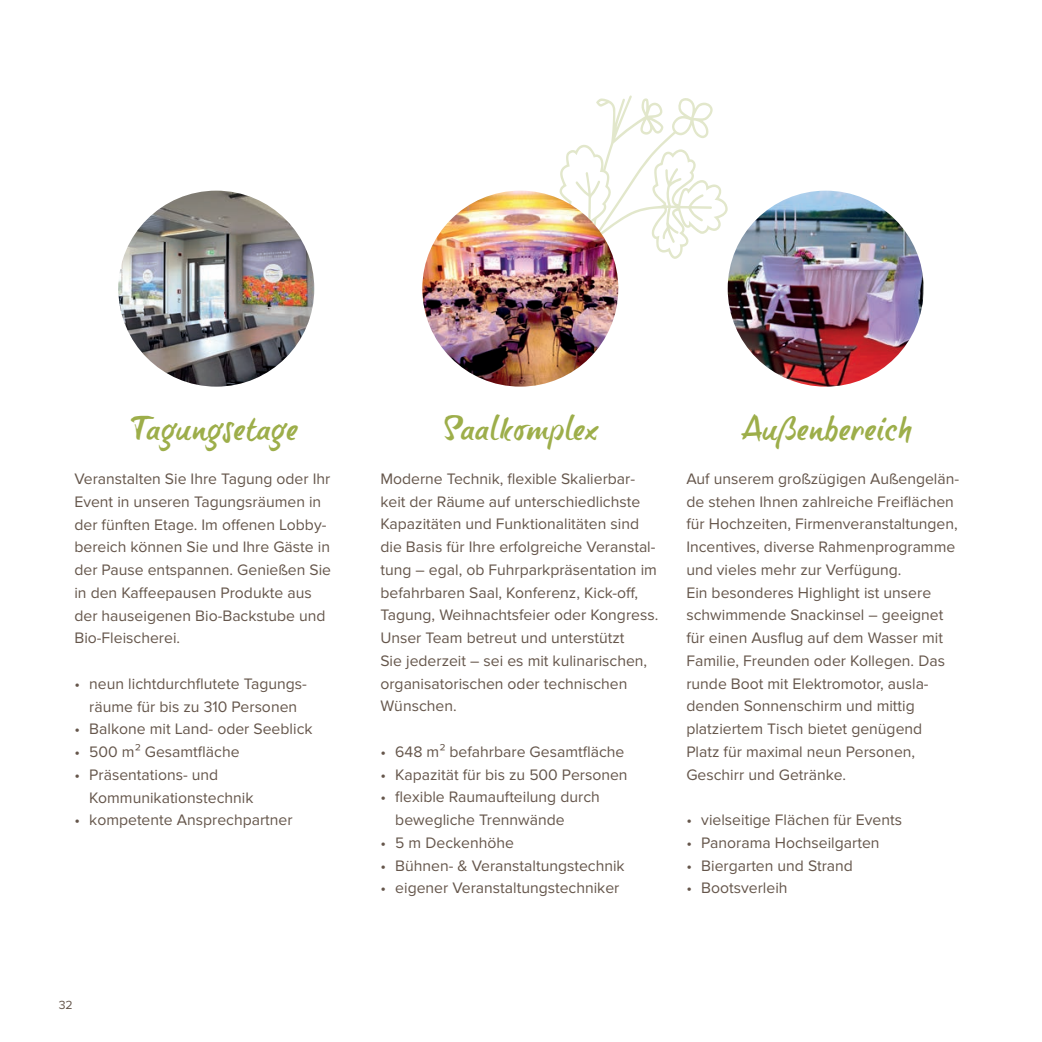
<style>
.page{position:relative;width:1042px;height:1042px;background:#fff}
.page>*{position:absolute;margin:0;border:0;box-sizing:border-box;transform-origin:0 0}
.t1{font:31.5px "brush tip Terrence";letter-spacing:-.005em;color:#9dae4a}
.t2{font:15.75px/22.8px "Proxima Nova";color:#65564b}
.t3{font:12.25px "Proxima Nova";color:#65564b}
</style>
<div class="page">
<svg style="left:538px;top:95px;width:190px;height:194px"></svg>
<img style="left:118px;top:191px;width:196px;height:196px;border-radius:98px">
<img style="left:728px;top:191px;width:195px;height:196px;border-radius:98px">
<img style="left:422px;top:191px;width:196px;height:196px;border-radius:98px">
<h1 class="t1" style="left:131px;top:409px;width:169px">Tagungsetage</h1>
<h1 class="t1" style="left:442px;top:409px;width:158px">Saalkomplex</h1>
<h1 class="t1" style="left:741px;top:409px;width:173px">Außenbereich</h1>
<p class="t2" style="left:74px;top:468px;width:258px">Veranstalten Sie Ihre Tagung oder Ihr Event in unseren Tagungsräumen in der fünften Etage. Im offenen Lobby&shy;bereich können Sie und Ihre Gäste in der Pause entspannen. Genießen Sie in den Kaffeepausen Produkte aus der hauseigenen Bio-Backstube und Bio-Fleischerei.</p>
<p class="t2" style="left:74px;top:673px;width:234px;text-align:center">• neun lichtdurchflutete Tagungs&shy;räume für bis zu 310 Personen</p>
<p class="t2" style="left:74px;top:718px;width:240px">• Balkone mit Land- oder Seeblick</p>
<p class="t2" style="left:74px;top:741px;width:167px">• 500 m² Gesamtfläche</p>
<p class="t2" style="left:89px;top:764px;width:166px;text-indent:-15px">• Präsentations- und<br>Kommunikationstechnik</p>
<p class="t2" style="left:74px;top:809px;width:220px">• kompetente Ansprechpartner</p>
<p class="t2" style="left:686px;top:468px;width:274px">Auf unserem großzügigen Außengelän&shy;de stehen Ihnen zahlreiche Freiflächen für Hochzeiten, Firmenveranstaltungen, Incentives, diverse Rahmenprogramme und vieles mehr zur Verfügung.<br>Ein besonderes Highlight ist unsere schwimmende Snackinsel – geeignet für einen Ausflug auf dem Wasser mit Familie, Freunden oder Kollegen. Das runde Boot mit Elektromotor, ausla&shy;denden Sonnenschirm und mittig platziertem Tisch bietet genügend Platz für maximal neun Personen, Geschirr und Getränke.</p>
<p class="t2" style="left:686px;top:809px;width:217px">• vielseitige Flächen für Events</p>
<p class="t2" style="left:686px;top:832px;width:195px">• Panorama Hochseilgarten</p>
<p class="t2" style="left:686px;top:854px;width:168px">• Biergarten und Strand</p>
<p class="t2" style="left:686px;top:877px;width:103px">• Bootsverleih</p>
<p class="t2" style="left:380px;top:468px;width:279px">Moderne Technik, flexible Skalierbar&shy;keit der Räume auf unterschiedlichste Kapazitäten und Funktionalitäten sind die Basis für Ihre erfolgreiche Veranstal&shy;tung – egal, ob Fuhrparkpräsentation im befahrbaren Saal, Konferenz, Kick-off, Tagung, Weihnachtsfeier oder Kongress.<br>Unser Team betreut und unterstützt<br>Sie jederzeit – sei es mit kulinarischen, organisatorischen oder technischen Wünschen.</p>
<p class="t2" style="left:380px;top:741px;width:245px">• 648 m² befahrbare Gesamtfläche</p>
<p class="t2" style="left:380px;top:763px;width:249px">• Kapazität für bis zu 500 Personen</p>
<p class="t2" style="left:395px;top:786px;width:206px;text-indent:-15px">• flexible Raumaufteilung durch bewegliche Trennwände</p>
<p class="t2" style="left:380px;top:832px;width:135px">• 5 m Deckenhöhe</p>
<p class="t2" style="left:380px;top:854px;width:246px">• Bühnen- &amp; Veranstaltungstechnik</p>
<p class="t2" style="left:380px;top:877px;width:240px">• eigener Veranstaltungstechniker</p>
<p class="t3" style="left:59px;top:998px;width:16px">32</p>
</div>
